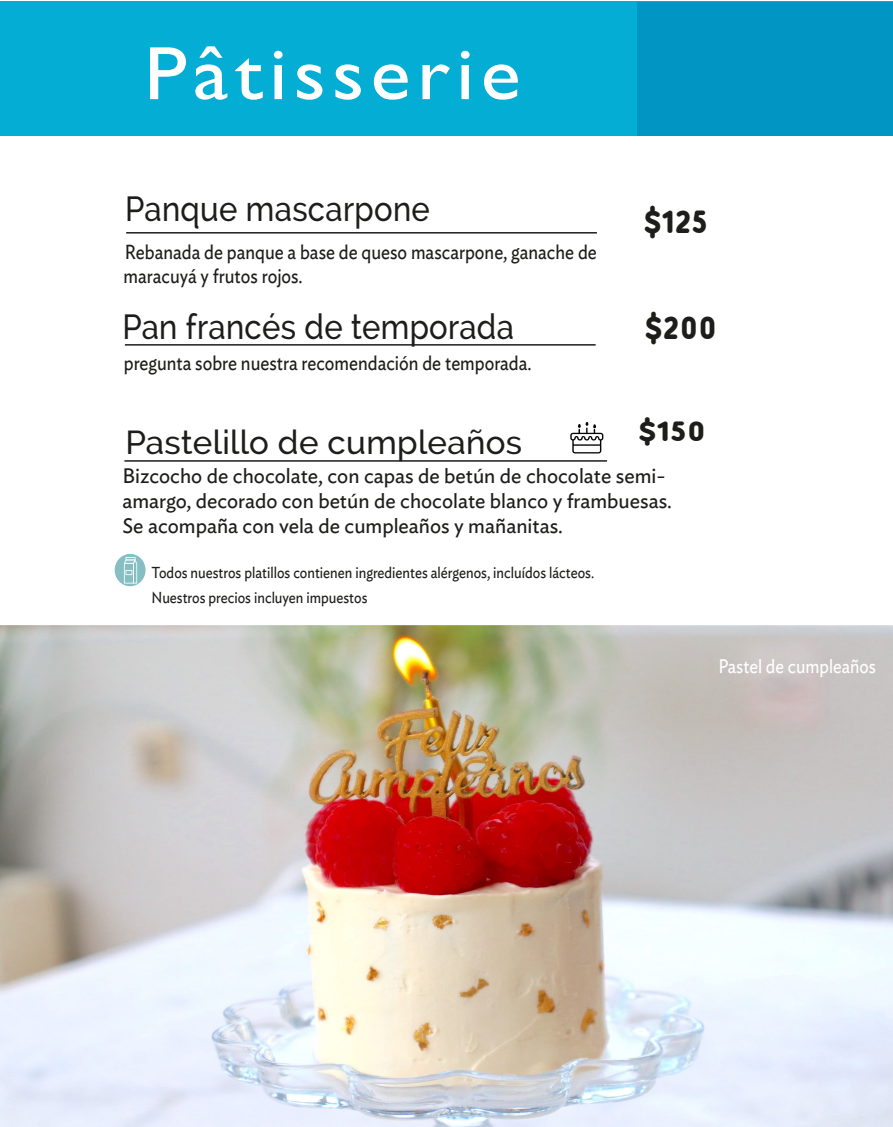
<style>
.page{position:relative;width:893px;height:1127px;background:#fff}
.page>*{position:absolute;margin:0;border:0;box-sizing:border-box;transform-origin:0 0}
.t1{font:75.75px "Gill Sans";letter-spacing:.075em;color:#fff;scale:1.1 1}
.t2{font:500 35.03px "Raleway";letter-spacing:.01em;color:#1d1d1b;scale:.89 1}
.t3{font:500 33.3px "Raleway";letter-spacing:.01em;color:#1d1d1b}
.t4{font:900 31.2px "Robaga Rounded";letter-spacing:.01em;color:#1d1d1b;scale:.89 1}
.t5{font:900 27.15px "Robaga Rounded";color:#1d1d1b}
.t6{font:20.77px/25px "Ideal Sans";color:#1d1d1b}
.t7{font:20.17px/24.2px "Ideal Sans";color:#1d1d1b;scale:.89 1}
.t8{font:19.5px "Ideal Sans";color:#fff;scale:.89 1}
.t9{font:15.75px "Ideal Sans";color:#1d1d1b;scale:.89 1}
</style>
<div class="page">
<div style="left:0;top:1px;width:893px;height:134px;background:#04add3"></div>
<div style="left:638px;top:2px;width:255px;height:134px;background:#0095c3"></div>
<hr style="left:126px;top:232px;width:471px;height:2px;background:#1d1d1b">
<hr style="left:124px;top:460px;width:483px;height:2px;background:#1d1d1b">
<svg style="left:570px;top:422px;width:34px;height:31px"></svg>
<div style="left:115px;top:554px;width:31px;height:32px;background:#86bec3;border-radius:50%"></div>
<svg style="left:124px;top:557px;width:13px;height:26px"></svg>
<hr style="left:125px;top:344px;width:471px;height:2px;background:#1d1d1b">
<img style="left:0;top:625px;width:893px;height:502px">
<h1 class="t1" style="left:144px;top:30px;width:344px">Pâtisserie</h1>
<h2 class="t2" style="left:125px;top:188px;width:344px">Panque mascarpone</h2>
<p class="t7" style="left:124px;top:238px;width:533px">Rebanada de panque a base de queso mascarpone, ganache de maracuyá y frutos rojos.</p>
<h2 class="t2" style="left:122px;top:306px;width:442px">Pan francés de temporada</h2>
<p class="t7" style="left:124px;top:349px;width:460px">pregunta sobre nuestra recomendación de temporada.</p>
<h3 class="t4" style="left:644px;top:204px;width:73px">$125</h3>
<h3 class="t4" style="left:645px;top:310px;width:81px">$200</h3>
<h3 class="t5" style="left:639px;top:415px;width:68px">$150</h3>
<h3 class="t3" style="left:125px;top:422px;width:398px">Pastelillo de cumpleaños</h3>
<p class="t6" style="left:122px;top:462px;width:551px">Bizcocho de chocolate, con capas de betún de chocolate semi&shy;amargo, decorado con betún de chocolate blanco y frambuesas.<br>Se acompaña con vela de cumpleaños y mañanitas.</p>
<p class="t9" style="left:152px;top:561px;width:499px">Todos nuestros platillos contienen ingredientes alérgenos, incluídos lácteos.</p>
<p class="t9" style="left:152px;top:586px;width:244px">Nuestros precios incluyen impuestos</p>
<p class="t8" style="left:718px;top:651px;width:179px">Pastel de cumpleaños</p>
</div>
